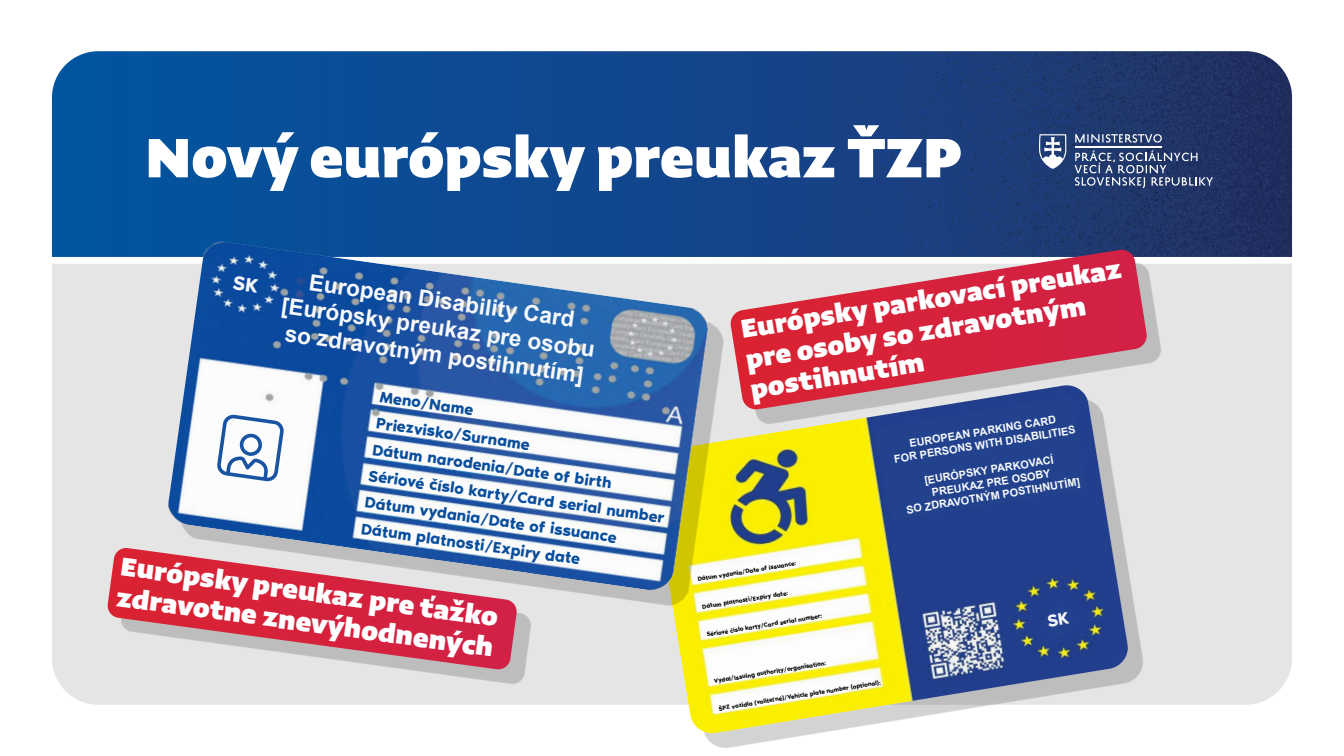
<style>
.page{position:relative;width:1344px;height:756px;background:#fff}
.page>*{position:absolute;margin:0;border:0;box-sizing:border-box;transform-origin:0 0}
.t1{font:900 65.73px "Greta Sans Pro";color:#fff}
.t2{font:900 30.55px/30.6px "Greta Sans Pro";color:#fff}
.t3{font:700 22.5px/27px "Arial";color:#f6f8fa;text-align:center}
.t4{font:600 15.75px/26.6px "Noir Pro";color:#084e9c}
.t5{font:700 10.85px/13px "Arial";color:#f6f8fa;text-align:center}
.t6{font:600 6.09px "Noir Pro";color:#000}
</style>
<div class="page">
<div style="left:52px;top:264px;width:1240px;height:441px;background:#e5e5e5"></div>
<div style="left:52px;top:51px;width:185px;height:206px;background:#03539e"></div>
<img style="left:237px;top:51px;width:1055px;height:206px">
<svg style="left:1075px;top:134px;width:87px;height:9px"></svg>
<svg style="left:1075px;top:150px;width:138px;height:38px;background:#485a84"></svg>
<hr style="left:1075px;top:146px;width:86px;height:1px;background:#fff">
<svg style="left:1039px;top:134px;width:28px;height:35px"></svg>
<img style="left:705px;top:424px;width:438px;height:324px">
<img style="left:649px;top:385px;width:481px;height:350px">
<div style="left:875px;top:424px;width:211px;height:97px;background:#22428e"></div>
<img style="left:532px;top:254px;width:192px;height:352px">
<img style="left:167px;top:241px;width:543px;height:351px">
<svg style="left:217px;top:414px;width:67px;height:68px"></svg>
<img style="left:121px;top:561px;width:411px;height:123px">
<svg style="left:107px;top:548px;width:410px;height:122px;background:#d16c7d"></svg>
<img style="left:744px;top:264px;width:418px;height:160px">
<svg style="left:730px;top:250px;width:418px;height:160px;background:#c95e73"></svg>
<svg style="left:1042px;top:604px;width:33px;height:33px"></svg>
<svg style="left:233px;top:275px;width:26px;height:17px"></svg>
<h1 class="t1" style="left:145px;top:109px;width:818px">Nový európsky preukaz ŤZP</h1>
<h3 class="t3" style="left:287px;top:266px;width:318px;rotate:8deg">European Disability Card [Európsky preukaz pre osobu so zdravotným postihnutím]</h3>
<h3 class="t4" style="left:382px;top:382px;width:300px;rotate:8deg">Meno/Name<br>Priezvisko/Surname<br>Dátum narodenia/Date of birth<br>Sériové číslo karty/Card serial number<br>Dátum vydania/Date of issuance<br>Dátum platnosti/Expiry date</h3>
<h2 class="t2" style="left:123px;top:548px;width:382px;line-height:30.5px;rotate:8deg">Európsky preukaz pre ťažko zdravotne znevýhodnených</h2>
<h2 class="t2" style="left:738px;top:312px;width:386px;rotate:-9deg">Európsky parkovací preukaz pre osoby so zdravotným postihnutím</h2>
<h3 class="t5" style="left:891px;top:440px;width:185px;rotate:-9deg">EUROPEAN PARKING CARD<br>FOR PERSONS WITH DISABILITIES</h3>
<h3 class="t5" style="left:901px;top:478px;width:177px;rotate:-9deg">[EURÓPSKY PARKOVACÍ<br>PREUKAZ PRE OSOBY<br>SO ZDRAVOTNÝM POSTIHNUTÍM]</h3>
<p class="t6" style="left:697px;top:574px;width:101px;rotate:-9deg">Dátum vydania/Date of issuance:</p>
<p class="t6" style="left:701px;top:602px;width:88px;rotate:-9deg">Dátum platnosti/Expiry date:</p>
<p class="t6" style="left:706px;top:629px;width:118px;rotate:-9deg">Sériové číslo karty/Card serial number:</p>
<p class="t6" style="left:714px;top:676px;width:115px;rotate:-9deg">Vydal/Issuing authority/organisation:</p>
<p class="t6" style="left:718px;top:704px;width:165px;rotate:-9deg">ŠPZ vozidla (voliteľné)/Vehicle plate number (optional):</p>
</div>
